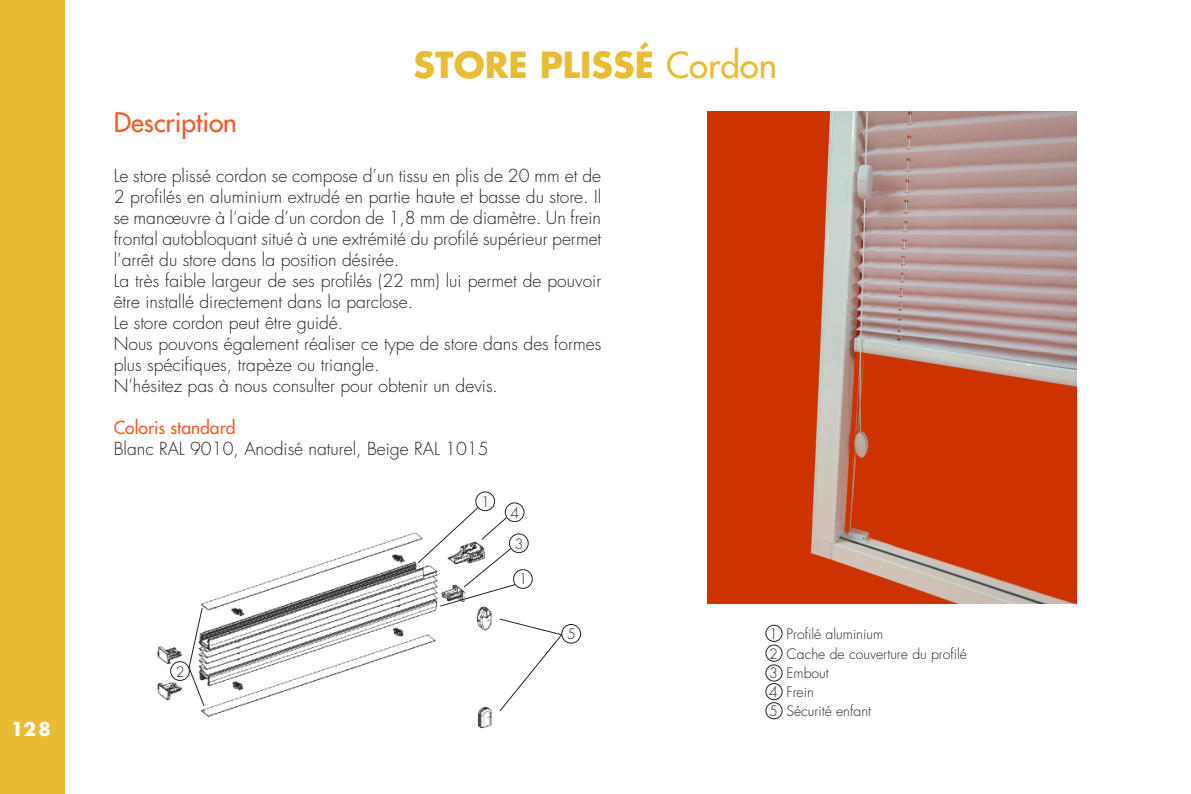
<style>
.page{position:relative;width:1191px;height:794px;background:#fff}
.page>*{position:absolute;margin:0;border:0;box-sizing:border-box;transform-origin:0 0}
.t1{font:700 35px "Futura Std";color:#e8bc33}
.t2{font:500 26.25px "Futura Std";color:#f15b2a}
.t3{font:700 21px "Futura PT";color:#fff}
.t4{font:300 17.5px/21px "Futura Std";color:#231f20}
.t5{font:500 17.5px "Futura Std";color:#f15b2a}
.t6{font:300 14px "Futura Std";color:#231f20}
.s1{font-weight:500}
</style>
<div class="page">
<div style="left:0;top:0;width:64px;height:794px;background:#e8bc33"></div>
<img style="left:708px;top:112px;width:368px;height:491px">
<img style="left:157px;top:532px;width:336px;height:197px">
<svg style="left:499px;top:618px;width:64px;height:93px"></svg>
<div style="left:561px;top:624px;width:20px;height:19px;border:1px solid #231f20;border-radius:50%"></div>
<div style="left:513px;top:569px;width:20px;height:20px;border:1px solid #231f20;border-radius:50%"></div>
<div style="left:765px;top:625px;width:17px;height:17px;border:1px solid #231f20;border-radius:50%"></div>
<div style="left:765px;top:644px;width:17px;height:17px;border:1px solid #231f20;border-radius:50%"></div>
<div style="left:765px;top:664px;width:17px;height:17px;border:1px solid #231f20;border-radius:50%"></div>
<div style="left:765px;top:683px;width:17px;height:17px;border:1px solid #231f20;border-radius:50%"></div>
<div style="left:765px;top:702px;width:17px;height:17px;border:1px solid #231f20;border-radius:50%"></div>
<div style="left:170px;top:661px;width:20px;height:20px;border:1px solid #231f20;border-radius:50%"></div>
<div style="left:475px;top:491px;width:20px;height:20px;border:1px solid #231f20;border-radius:50%"></div>
<div style="left:509px;top:533px;width:19px;height:20px;border:1px solid #231f20;border-radius:50%"></div>
<div style="left:505px;top:502px;width:19px;height:20px;border:1px solid #231f20;border-radius:50%"></div>
<svg style="left:417px;top:506px;width:99px;height:101px"></svg>
<svg style="left:188px;top:607px;width:17px;height:100px"></svg>
<p class="t3" style="left:14px;top:715px;width:39px">128</p>
<p class="t2" style="left:114px;top:106px;width:125px">Description</p>
<p class="t1" style="left:413px;top:42px;width:365px">STORE PLISSÉ <span class="s1">Cordon</span></p>
<p class="t4" style="left:114px;top:166px;width:489px;text-align:justify">Le store plissé cordon se compose d’un tissu en plis de 20 mm et de 2 profilés en aluminium extrudé en partie haute et basse du store. Il se manœuvre à l’aide d’un cordon de 1,8 mm de diamètre. Un frein frontal autobloquant situé à une extrémité du profilé supérieur permet l’arrêt du store dans la position désirée.</p>
<p class="t4" style="left:114px;top:271px;width:489px">La très faible largeur de ses profilés (22 mm) lui permet de pouvoir être installé directement dans la parclose.</p>
<p class="t4" style="left:114px;top:313px;width:231px">Le store cordon peut être guidé.</p>
<p class="t4" style="left:114px;top:334px;width:489px">Nous pouvons également réaliser ce type de store dans des formes plus spécifiques, trapèze ou triangle.</p>
<p class="t4" style="left:114px;top:376px;width:386px">N’hésitez pas à nous consulter pour obtenir un devis.</p>
<p class="t5" style="left:114px;top:416px;width:123px">Coloris standard</p>
<p class="t4" style="left:114px;top:439px;width:376px">Blanc RAL 9010, Anodisé naturel, Beige RAL 1015</p>
<p class="t6" style="left:176px;top:663px;width:10px">2</p>
<p class="t6" style="left:481px;top:493px;width:10px">1</p>
<p class="t6" style="left:510px;top:504px;width:10px">4</p>
<p class="t6" style="left:515px;top:535px;width:10px">3</p>
<p class="t6" style="left:519px;top:571px;width:10px">1</p>
<p class="t6" style="left:567px;top:625px;width:10px">5</p>
<p class="t6" style="left:769px;top:625px;width:115px">1 Profilé aluminium</p>
<p class="t6" style="left:769px;top:645px;width:199px">2 Cache de couverture du profilé</p>
<p class="t6" style="left:769px;top:664px;width:61px">3 Embout</p>
<p class="t6" style="left:769px;top:683px;width:46px">4 Frein</p>
<p class="t6" style="left:769px;top:702px;width:103px">5 Sécurité enfant</p>
</div>
